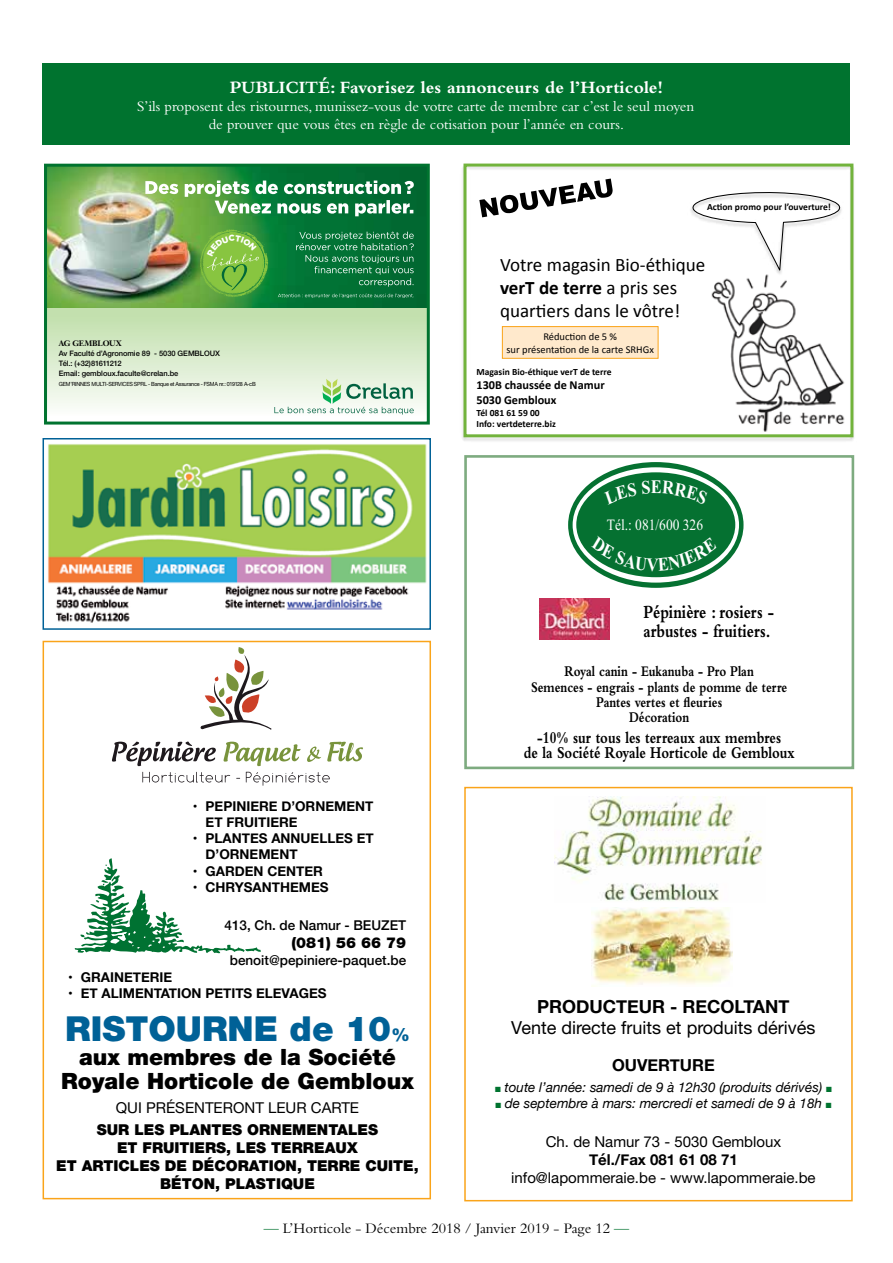
<style>
.page{position:relative;width:893px;height:1263px;background:#fff}
.page>*{position:absolute;margin:0;border:0;box-sizing:border-box;transform-origin:0 0}
.t1{font:900 34.5px "Helvetica Neue";color:#006197}
.t2{font:900 22.5px/24px "Helvetica Neue";color:#000;text-align:center}
.t3{font:700 19.2px/19.2px "Bembo";color:#000;scale:.78 1}
.t4{font:19.05px/23.1px "Calibri";color:#000}
.t5{font:700 18px "Bembo";color:#fff}
.t6{font:18px "Helvetica Neue LT Std";color:#000}
.t7{font:700 18px "Helvetica Neue";color:#000}
.t8{font:700 17.25px/15.3px "Bembo";color:#000;text-align:center;scale:.78 1}
.t9{font:700 16.5px "Helvetica Neue";color:#000}
.t10{font:15.75px "Times New Roman";color:#fff;scale:.86 1}
.t11{font:700 15.3px/15.3px "Bembo";color:#000;text-align:center;scale:.78 1}
.t12{font:15px/18px "Bembo";color:#fff;text-align:center}
.t13{font:900 15px/18px "Helvetica Neue";color:#000;text-align:center}
.t14{font:15px "Helvetica Neue LT Std";color:#000}
.t15{font:15px "Bembo";color:#000}
.t16{font:700 15px "Helvetica Neue";color:#000}
.t17{font:700 13.5px/16.2px "Helvetica Neue";color:#000}
.t18{font:italic 13.5px "Helvetica Neue";color:#000}
.t19{font:500 13.5px "Helvetica Neue";color:#000}
.t20{font:700 12.3px/15px "Calibri";color:#000}
.t21{font:10.5px/12.6px "Calibri";color:#000;text-align:center}
.t22{font:700 9.6px/10.9px "Calibri";color:#000}
.t23{font:700 7.8px "Janson Text LT Std";letter-spacing:-.02em;color:#000}
.t24{font:500 7.5px/10.1px "Helvetica Neue LT Std";letter-spacing:-.005em;color:#000}
.t25{font:5.7px "Helvetica Neue LT Std";letter-spacing:-.035em;color:#000;scale:.96 1}
.s1{font-size:18px}
.s2{font-weight:700}
.s3{color:#00732f}
</style>
<div class="page">
<div style="left:43px;top:64px;width:807px;height:81px;background:#00732f"></div>
<svg style="left:75px;top:858px;width:186px;height:95px"></svg>
<div style="left:43px;top:641px;width:388px;height:558px;border:2px solid #faa41a"></div>
<img style="left:554px;top:797px;width:208px;height:104px">
<img style="left:591px;top:907px;width:142px;height:80px">
<div style="left:464px;top:787px;width:389px;height:414px;border:2px solid #faa41a"></div>
<img style="left:711px;top:278px;width:134px;height:154px">
<svg style="left:479px;top:179px;width:134px;height:38px"></svg>
<svg style="left:690px;top:192px;width:152px;height:79px"></svg>
<div style="left:463px;top:164px;width:390px;height:273px;border:3px solid #72b33c"></div>
<div style="left:502px;top:327px;width:156px;height:31px;background:#ffe9cc"></div>
<div style="left:502px;top:326px;width:156px;height:33px;border:1px solid #faa41a"></div>
<img style="left:48px;top:168px;width:378px;height:140px">
<div style="left:46px;top:308px;width:382px;height:115px;background:linear-gradient(to bottom,#bedda8,#fff)"></div>
<svg style="left:274px;top:379px;width:140px;height:36px"></svg>
<svg style="left:145px;top:181px;width:269px;height:35px"></svg>
<svg style="left:278px;top:294px;width:136px;height:4px"></svg>
<svg style="left:296px;top:232px;width:118px;height:55px;background:#20814c"></svg>
<div style="left:44px;top:164px;width:386px;height:261px;border:3px solid #00732f"></div>
<div style="left:464px;top:455px;width:390px;height:314px;border:3px solid #7eab80"></div>
<img style="left:540px;top:598px;width:69px;height:42px">
<div style="left:568px;top:463px;width:175px;height:125px;border:5px solid #057131;border-radius:50%"></div>
<div style="left:576px;top:472px;width:159px;height:105px;background:#057131;border-radius:50%"></div>
<svg style="left:142px;top:772px;width:88px;height:10px"></svg>
<svg style="left:246px;top:772px;width:84px;height:14px"></svg>
<svg style="left:112px;top:741px;width:104px;height:25px"></svg>
<svg style="left:224px;top:742px;width:77px;height:24px"></svg>
<svg style="left:307px;top:746px;width:14px;height:16px"></svg>
<svg style="left:327px;top:742px;width:36px;height:19px"></svg>
<svg style="left:200px;top:647px;width:72px;height:83px"></svg>
<img style="left:48px;top:444px;width:379px;height:179px">
<div style="left:43px;top:438px;width:388px;height:192px;border:2px solid #006197"></div>
<svg style="left:200px;top:229px;width:68px;height:68px;background:#71b641"></svg>
<svg style="left:604px;top:480px;width:104px;height:6px"></svg>
<svg style="left:591px;top:555px;width:126px;height:16px"></svg>
<p class="t5" style="left:230px;top:78px;width:435px">PUBLICITÉ: Favorisez les annonceurs de l’Horticole!</p>
<p class="t12" style="left:137px;top:97px;width:559px">S’ils proposent des ristournes, munissez-vous de votre carte de membre car c’est le seul moyen de prouver que vous êtes en règle de cotisation pour l’année en cours.</p>
<p class="t22" style="left:707px;top:201px;width:125px">AcIon promo pour l’ouverture!</p>
<p class="t23" style="left:59px;top:338px;width:64px">AG GEMBLOUX</p>
<p class="t24" style="left:59px;top:348px;width:163px">Av Faculté d’Agronomie 89 - 5030 GEMBLOUX<br>Tél.: (+32)81611212<br>Email: gembloux.faculte@crelan.be</p>
<p class="t25" style="left:59px;top:381px;width:207px">GEM’RINNES MULTI-SERVICES SPRL - Banque et Assurance - FSMA nr.: 019128 A-cB</p>
<p class="t17" style="left:206px;top:798px;width:169px;text-indent:-13px">• PEPINIERE D’ORNEMENT<br>ET FRUITIERE</p>
<p class="t17" style="left:206px;top:831px;width:170px;text-indent:-13px">• PLANTES ANNUELLES ET<br>D’ORNEMENT</p>
<p class="t17" style="left:193px;top:863px;width:132px">• GARDEN CENTER</p>
<p class="t17" style="left:193px;top:879px;width:137px">• CHRYSANTHEMES</p>
<p class="t19" style="left:225px;top:915px;width:183px">413, Ch. de Namur - BEUZET</p>
<p class="t13" style="left:291px;top:934px;width:116px">(081) 56 66 79</p>
<p class="t19" style="left:230px;top:949px;width:178px">benoit@pepiniere-paquet.be</p>
<p class="t17" style="left:68px;top:969px;width:106px">• GRAINETERIE</p>
<p class="t17" style="left:68px;top:985px;width:260px">• ET ALIMENTATION PETITS ELEVAGES</p>
<h1 class="t1" style="left:65px;top:1008px;width:346px">RISTOURNE de 10<span class="s1">%</span></h1>
<h2 class="t2" style="left:61px;top:1045px;width:354px">aux membres de la Société<br>Royale Horticole de Gembloux</h2>
<p class="t14" style="left:116px;top:1098px;width:245px">QUI PRÉSENTERONT LEUR CARTE</p>
<p class="t13" style="left:56px;top:1121px;width:364px">SUR LES PLANTES ORNEMENTALES<br>ET FRUITIERS, LES TERREAUX<br>ET ARTICLES DE DÉCORATION, TERRE CUITE,<br>BÉTON, PLASTIQUE</p>
<p class="t4" style="left:500px;top:252px;width:207px">Votre magasin Bio--‐éthique <span class="s2">verT de terre</span> a pris ses quar4ers dans le vôtre!</p>
<p class="t21" style="left:506px;top:330px;width:149px">Réduction de 5 %<br>sur présentation de la carte SRHGx</p>
<p class="t22" style="left:476px;top:366px;width:137px">Magasin Bio--‐éthique verT de terre</p>
<p class="t20" style="left:476px;top:376px;width:130px">130B chaussée de Namur<br>5030 Gembloux</p>
<p class="t22" style="left:476px;top:407px;width:81px">Tél 081 61 59 00<br>Info: vertdeterre.biz</p>
<p class="t10" style="left:607px;top:514px;width:114px">Tél.: 081/600 326</p>
<p class="t3" style="left:643px;top:603px;width:169px">Pépinière : rosiers - arbustes - fruitiers.</p>
<p class="t11" style="left:531px;top:664px;width:330px">Royal canin - Eukanuba - Pro Plan<br>Semences - engrais - plants de pomme de terre<br>Pantes vertes et fleuries<br>Décoration</p>
<p class="t8" style="left:524px;top:730px;width:349px">-10% sur tous les terreaux aux membres<br>de la Société Royale Horticole de Gembloux</p>
<p class="t7" style="left:537px;top:992px;width:254px">PRODUCTEUR - RECOLTANT</p>
<p class="t6" style="left:511px;top:1017px;width:306px">Vente directe fruits et produits dérivés</p>
<p class="t9" style="left:612px;top:1052px;width:104px">OUVERTURE</p>
<p class="t18" style="left:495px;top:1077px;width:338px"><span class="s3">■</span> toute l’année: samedi de 9 à 12h30 (produits dérivés) <span class="s3">■</span></p>
<p class="t18" style="left:495px;top:1093px;width:338px"><span class="s3">■</span> de septembre à mars: mercredi et samedi de 9 à 18h <span class="s3">■</span></p>
<p class="t14" style="left:546px;top:1133px;width:237px">Ch. de Namur 73 - 5030 Gembloux</p>
<p class="t16" style="left:589px;top:1148px;width:150px">Tél./Fax 081 61 08 71</p>
<p class="t14" style="left:511px;top:1169px;width:306px">info@lapommeraie.be - www.lapommeraie.be</p>
<p class="t15" style="left:264px;top:1219px;width:367px"><span class="s3">—</span> L’Horticole - Décembre 2018 / Janvier 2019 - Page 12 <span class="s3">—</span></p>
</div>
